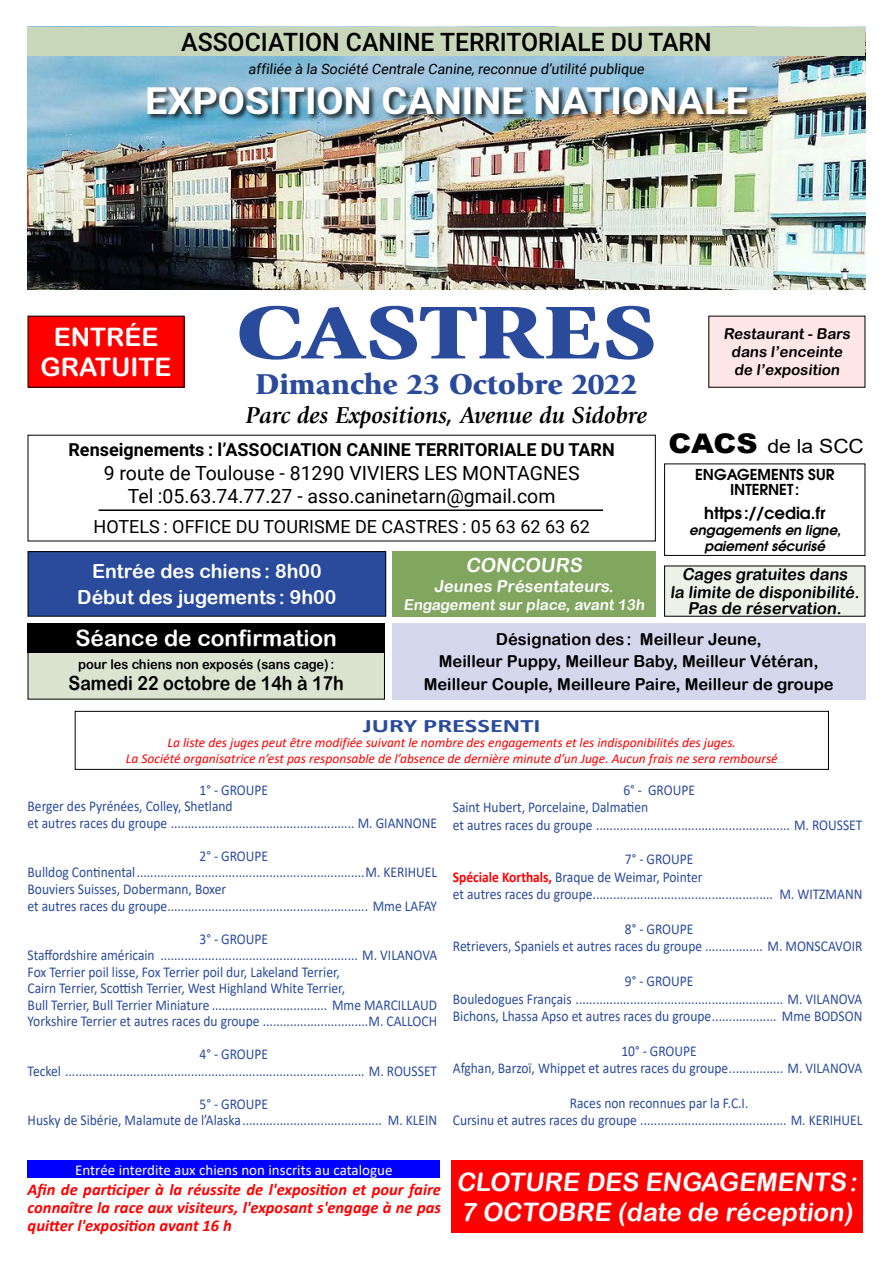
<style>
.page{position:relative;width:893px;height:1263px;background:#fff}
.page>*{position:absolute;margin:0;border:0;box-sizing:border-box;transform-origin:0 0}
.t1{font:900 78px "Giovanni";color:#2a4b9b;scale:1.25 1}
.t2{font:700 37.5px "Roboto";color:#fff;scale:1.05 1}
.t3{font:900 30px "Giovanni";color:#2a4b9b}
.t4{font:25.5px/30.6px "Arial Rounded MT Bold";color:#fff}
.t5{font:500 25.5px "Roboto";color:#000}
.t6{font:italic 700 24px "Giovanni";color:#000}
.t7{font:22.5px "Arial Rounded MT Bold";color:#fff}
.t8{font:19.5px/23.4px "Roboto";color:#000;text-align:center}
.t9{font:19.5px/25.5px "Arial Rounded MT Bold";color:#fff;text-align:center}
.t10{font:19.5px "Arial Rounded MT Bold";color:#000;scale:.91 1}
.t11{font:19.5px "Arial";color:#000;scale:1.09 1}
.t12{font:700 19.05px "Calibri";color:#2a4b9b;scale:1.4 1}
.t13{font:700 18px "Roboto";color:#000}
.t14{font:18px "Roboto";color:#000}
.t15{font:16.5px/22.5px "Arial Rounded MT Bold";color:#000;text-align:center}
.t16{font:italic 700 16.5px/18px "Calibri";color:#f00;text-align:justify}
.t17{font:16.5px "Arial Rounded MT Bold";color:#fff}
.t18{font:600 16.5px "Avant Garde";color:#000}
.t19{font:15px/16.5px "Calibri";color:#2a4b9b;text-align:center;scale:.9 1}
.t20{font:15px "Calibri";color:#fff}
.t21{font:15px/18px "Arial Rounded MT Bold";color:#000;text-align:center}
.t22{font:15px "Arial Rounded MT Bold";color:#fff}
.t23{font:600 15px/15px "Avant Garde";color:#000;text-align:center}
.t24{font:14.25px "Roboto";color:#000}
.t25{font:italic 13.5px/16.2px "Calibri";color:#f00;text-align:center}
.t26{font:italic 600 13.5px/16.2px "Avant Garde";color:#000;text-align:center}
.t27{font:13.5px "Arial Rounded MT Bold";color:#000;scale:.95 1}
.s1{font-weight:900;font-size:27px}
.s2{font-weight:700;color:#f00}
</style>
<div class="page">
<img style="left:28px;top:27px;width:837px;height:263px">
<div style="left:146px;top:86px;width:608px;height:36px;background:#000;opacity:.75"></div>
<div style="left:451px;top:1160px;width:412px;height:73px;background:#f00"></div>
<div style="left:664px;top:463px;width:201px;height:93px;border:1px solid #000"></div>
<div style="left:709px;top:316px;width:156px;height:71px;background:#ffe6e6"></div>
<div style="left:28px;top:316px;width:156px;height:71px;background:#f00"></div>
<div style="left:28px;top:552px;width:358px;height:64px;background:#2a4b9b"></div>
<div style="left:28px;top:551px;width:358px;height:66px;border:1px solid #000"></div>
<div style="left:28px;top:28px;width:837px;height:28px;background:#c8d7b9"></div>
<div style="left:392px;top:551px;width:264px;height:66px;background:#81a660"></div>
<div style="left:392px;top:623px;width:473px;height:76px;background:#d5d7ed"></div>
<div style="left:28px;top:647px;width:356px;height:52px;background:#dae4d1"></div>
<div style="left:28px;top:624px;width:357px;height:29px;background:#000"></div>
<div style="left:75px;top:711px;width:754px;height:59px;border:1px solid #000"></div>
<hr style="left:99px;top:509px;width:504px;height:2px;background:#000">
<div style="left:665px;top:566px;width:200px;height:50px;background:#edf2e8"></div>
<div style="left:28px;top:1160px;width:412px;height:17px;background:#00f"></div>
<h3 class="t5" style="left:181px;top:24px;width:532px">ASSOCIATION CANINE TERRITORIALE DU TARN</h3>
<p class="t24" style="left:248px;top:59px;width:400px">affiliée à la Société Centrale Canine, reconnue d’utilité publique</p>
<h2 class="t2" style="left:145px;top:75px;width:576px">EXPOSITION CANINE NATIONALE</h2>
<h3 class="t4" style="left:41px;top:321px;width:132px;text-align:center">ENTRÉE<br>GRATUITE</h3>
<h1 class="t1" style="left:236px;top:286px;width:338px">CASTRES</h1>
<h3 class="t3" style="left:256px;top:367px;width:383px">Dimanche 23 Octobre 2022</h3>
<h3 class="t6" style="left:246px;top:402px;width:402px">Parc des Expositions, Avenue du Sidobre</h3>
<p class="t13" style="left:68px;top:437px;width:548px">Renseignements : l’ASSOCIATION CANINE TERRITORIALE DU TARN</p>
<h3 class="t8" style="left:104px;top:460px;width:477px">9 route de Toulouse - 81290 VIVIERS LES MONTAGNES<br>Tel :05.63.74.77.27 - asso.caninetarn@gmail.com</h3>
<p class="t14" style="left:93px;top:514px;width:498px">HOTELS : OFFICE DU TOURISME DE CASTRES : 05 63 62 63 62</p>
<p class="t21" style="left:723px;top:325px;width:130px">Restaurant - Bars dans l’enceinte de l’exposition</p>
<h3 class="t11" style="left:668px;top:433px;width:181px"><span class="s1">CACS</span> de la SCC</h3>
<p class="t23" style="left:695px;top:467px;width:141px">ENGAGEMENTS SUR<br>INTERNET :</p>
<p class="t18" style="left:704px;top:502px;width:123px">https ://cedia.fr</p>
<p class="t26" style="left:689px;top:522px;width:153px">engagements en ligne, paiement sécurisé</p>
<h3 class="t9" style="left:77px;top:558px;width:261px">Entrée des chiens: 8h00<br>Début des jugements: 9h00</h3>
<h3 class="t7" style="left:75px;top:625px;width:263px">Séance de confirmation</h3>
<p class="t27" style="left:78px;top:656px;width:271px">pour les chiens non exposés (sans cage):</p>
<h3 class="t10" style="left:69px;top:671px;width:304px">Samedi 22 octobre de 14h à 17h</h3>
<h3 class="t9" style="left:466px;top:552px;width:121px">CONCOURS</h3>
<p class="t17" style="left:434px;top:576px;width:184px">Jeunes Présentateurs.</p>
<p class="t22" style="left:403px;top:596px;width:245px">Engagement sur place, avant 13h</p>
<p class="t15" style="left:424px;top:627px;width:411px">Désignation des: Meilleur Jeune,<br>Meilleur Puppy, Meilleur Baby, Meilleur Vétéran,<br>Meilleur Couple, Meilleure Paire, Meilleur de groupe</p>
<p class="t15" style="left:670px;top:565px;width:193px;line-height:18px">Cages gratuites dans<br>la limite de disponibilité.</p>
<p class="t15" style="left:688px;top:597px;width:158px">Pas de réservation.</p>
<p class="t12" style="left:363px;top:712px;width:128px">JURY PRESSENTI</p>
<p class="t25" style="left:126px;top:734px;width:653px">La liste des juges peut être modifiée suivant le nombre des engagements et les indisponibilités des juges.<br>La Société organisatrice n’est pas responsable de l’absence de dernière minute d’un Juge. Aucun frais ne sera remboursé</p>
<p class="t19" style="left:28px;top:781px;width:457px;text-align:left;text-indent:172px">1° - GROUPE<br>Berger des Pyrénées, Colley, Shetland<br>et autres races du groupe ...................................................... M. GIANNONE</p>
<p class="t19" style="left:28px;top:847px;width:456px;text-align:left;text-indent:172px">2° - GROUPE<br>Bulldog Continental...................................................................M. KERIHUEL Bouviers Suisses, Dobermann, Boxer<br>et autres races du groupe........................................................... Mme LAFAY</p>
<p class="t19" style="left:28px;top:930px;width:457px;text-align:left;text-indent:172px">3° - GROUPE<br>Staffordshire américain .......................................................... M. VILANOVA Fox Terrier poil lisse, Fox Terrier poil dur, Lakeland Terrier,<br>Cairn Terrier, Scottish Terrier, West Highland White Terrier,<br>Bull Terrier, Bull Terrier Miniature .................................. Mme MARCILLAUD Yorkshire Terrier et autres races du groupe ...............................M. CALLOCH</p>
<p class="t19" style="left:28px;top:1046px;width:456px">4° - GROUPE<br>Teckel ........................................................................................ M. ROUSSET</p>
<p class="t19" style="left:28px;top:1095px;width:456px">5° - GROUPE<br>Husky de Sibérie, Malamute de l’Alaska......................................... M. KLEIN</p>
<p class="t19" style="left:453px;top:781px;width:456px;line-height:17.4px;text-align:left;text-indent:170px">6° - GROUPE<br>Saint Hubert, Porcelaine, Dalmatien<br>et autres races du groupe ......................................................... M. ROUSSET</p>
<p class="t19" style="left:453px;top:850px;width:457px;line-height:17.4px;text-align:left;text-indent:172px">7° - GROUPE<br><span class="s2">Spéciale Korthals,</span> Braque de Weimar, Pointer<br>et autres races du groupe..................................................... M. WITZMANN</p>
<p class="t19" style="left:453px;top:920px;width:456px;line-height:17.4px">8° - GROUPE<br>Retrievers, Spaniels et autres races du groupe ................. M. MONSCAVOIR</p>
<p class="t19" style="left:453px;top:972px;width:457px;line-height:17.4px">9° - GROUPE<br>Bouledogues Français ............................................................. M. VILANOVA<br>Bichons, Lhassa Apso et autres races du groupe................... Mme BODSON</p>
<p class="t19" style="left:453px;top:1042px;width:456px;line-height:17.4px">10° - GROUPE<br>Afghan, Barzoï, Whippet et autres races du groupe................ M. VILANOVA</p>
<p class="t19" style="left:453px;top:1094px;width:456px;line-height:17.4px">Races non reconnues par la F.C.I.<br>Cursinu et autres races du groupe ........................................... M. KERIHUEL</p>
<p class="t20" style="left:75px;top:1159px;width:319px">Entrée interdite aux chiens non inscrits au catalogue</p>
<p class="t16" style="left:28px;top:1180px;width:415px">Afin de participer à la réussite de l'exposition et pour faire connaître la race aux visiteurs, l'exposant s'engage à ne pas quitter l'exposition avant 16 h</p>
<h3 class="t4" style="left:456px;top:1166px;width:406px">CLOTURE DES ENGAGEMENTS:<br>7 OCTOBRE (date de réception)</h3>
</div>
